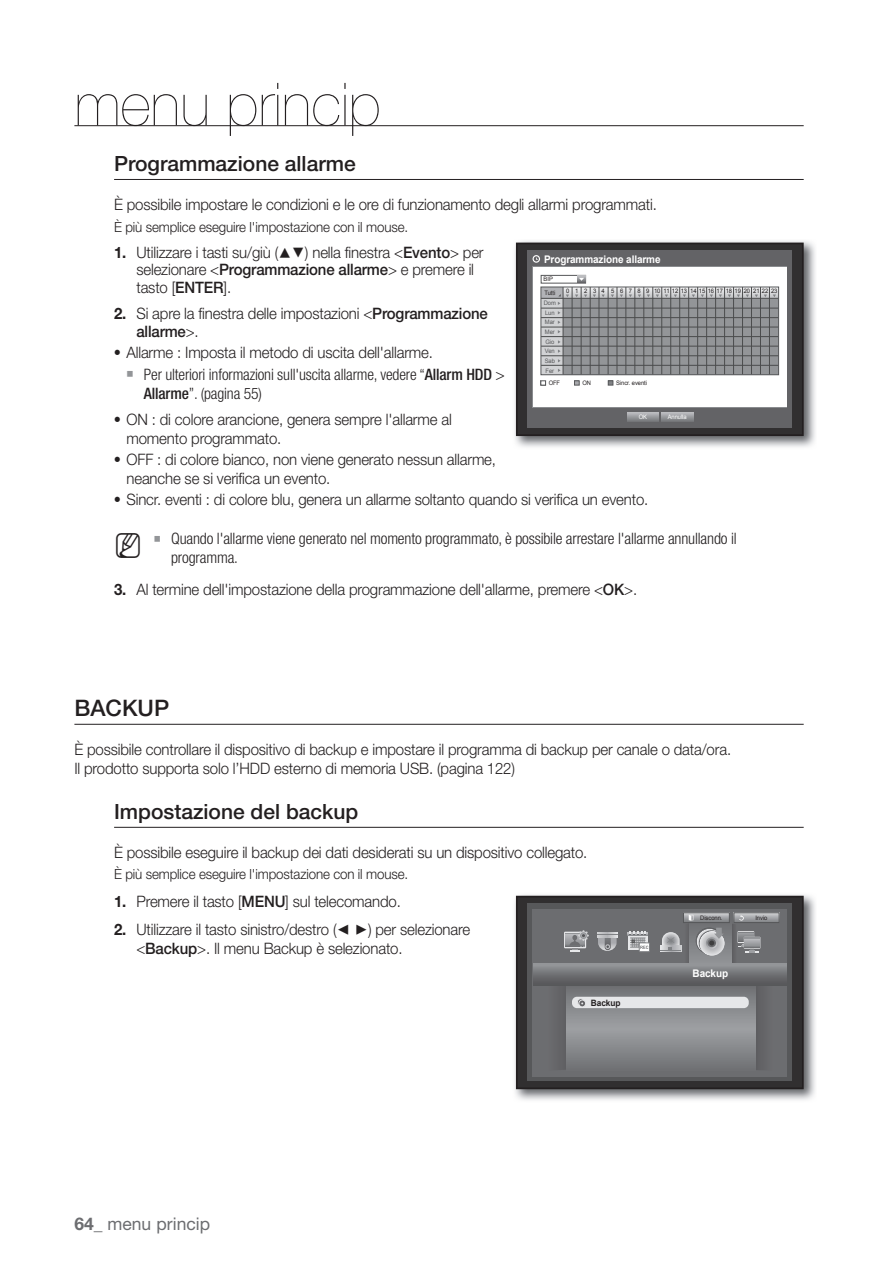
<style>
.page{position:relative;width:893px;height:1265px;background:#fff}
.page>*{position:absolute;margin:0;border:0;box-sizing:border-box;transform-origin:0 0}
.t1{font:200 59.5px "Helvetica Neue cp";color:#231f20}
.t2{font:500 22.75px "Helvetica Neue cp";color:#231f20}
.t3{font:500 21px "Helvetica Neue cp";color:#231f20}
.t4{font:17.5px "Helvetica Neue cp";color:#6c6d70}
.t5{font:300 15.75px/18.9px "Helvetica Neue cp";letter-spacing:-.01em;color:#231f20;scale:.95 1}
.t6{font:300 condensed 15.75px/21.3px "Helvetica Neue cp";letter-spacing:-.01em;color:#231f20}
.t7{font:300 14px "Helvetica Neue cp";letter-spacing:-.01em;color:#231f20;scale:.95 1}
.t8{font:700 10.5px "Arial";letter-spacing:-.01em;color:#fff;scale:.95 1}
.t9{font:700 8.75px "Arial";letter-spacing:-.01em;color:#231f20;scale:.95 1}
.t10{font:6.12px "Arial";letter-spacing:-.01em;color:#231f20;scale:.95 1}
.t11{font:6.12px/9.6px "Arial";letter-spacing:-.01em;color:#57585a;scale:.95 1}
.t12{font:6.12px "Arial";letter-spacing:-.01em;color:#fff;scale:.95 1}
.s1{font-weight:700}
.s2{font-family:"SIBD P1400";font-weight:400}
.s3{font-weight:500}
.s4{font-family:"SI Icon HR755";font-weight:400;font-stretch:normal}
.s5{font-stretch:normal}
.s6{font-family:"SI Icon HR755";font-weight:400;font-stretch:normal;font-size:17.5px;color:#939598}
.s7{font-family:"SI Icon HR755";font-weight:400}
.s8{font-family:"SIBD P1400";font-weight:400;font-stretch:normal;font-size:28px}
</style>
<div class="page">
<hr style="left:74px;top:125px;width:730px;height:1px;background:#231f20">
<hr style="left:114px;top:179px;width:690px;height:1px;background:#231f20">
<hr style="left:74px;top:724px;width:730px;height:1px;background:#231f20">
<hr style="left:114px;top:827px;width:690px;height:1px;background:#231f20">
<img style="left:515px;top:241px;width:300px;height:206px">
<div style="left:517px;top:243px;width:286px;height:192px;background:#312f30"></div>
<div style="left:528px;top:251px;width:264px;height:177px;background:#636366"></div>
<div style="left:533px;top:267px;width:253px;height:140px;background:#fff"></div>
<svg style="left:533px;top:255px;width:7px;height:8px"></svg>
<svg style="left:534px;top:256px;width:5px;height:6px"></svg>
<svg style="left:627px;top:412px;width:32px;height:10px"></svg>
<svg style="left:662px;top:412px;width:31px;height:10px"></svg>
<div style="left:541px;top:275px;width:45px;height:8px;border:1px solid #57585a"></div>
<svg style="left:578px;top:276px;width:7px;height:7px"></svg>
<svg style="left:608px;top:381px;width:5px;height:4px"></svg>
<svg style="left:574px;top:381px;width:5px;height:4px"></svg>
<svg style="left:541px;top:380px;width:5px;height:5px"></svg>
<div style="left:563px;top:298px;width:215px;height:77px;background:#939598"></div>
<div style="left:541px;top:288px;width:22px;height:87px;background:#d1d2d4"></div>
<svg style="left:564px;top:289px;width:213px;height:9px;background:#cbccce"></svg>
<div style="left:541px;top:287px;width:22px;height:11px;background:#b2b3b7"></div>
<hr style="left:541px;top:298px;width:237px;height:1px;background:#4b4c4d">
<hr style="left:541px;top:308px;width:237px;height:1px;background:#4b4c4d">
<hr style="left:541px;top:317px;width:237px;height:1px;background:#4b4c4d">
<hr style="left:541px;top:336px;width:237px;height:1px;background:#4b4c4d">
<hr style="left:541px;top:346px;width:237px;height:1px;background:#4b4c4d">
<hr style="left:541px;top:327px;width:237px;height:1px;background:#4b4c4d">
<hr style="left:541px;top:355px;width:237px;height:1px;background:#4b4c4d">
<hr style="left:541px;top:365px;width:237px;height:1px;background:#4b4c4d">
<hr style="left:563px;top:287px;width:1px;height:87px;background:#4b4c4d">
<hr style="left:572px;top:287px;width:1px;height:87px;background:#4b4c4d">
<hr style="left:581px;top:287px;width:1px;height:87px;background:#4b4c4d">
<hr style="left:590px;top:287px;width:1px;height:87px;background:#4b4c4d">
<hr style="left:599px;top:287px;width:1px;height:87px;background:#4b4c4d">
<hr style="left:608px;top:287px;width:1px;height:87px;background:#4b4c4d">
<hr style="left:617px;top:287px;width:1px;height:87px;background:#4b4c4d">
<hr style="left:626px;top:287px;width:1px;height:87px;background:#4b4c4d">
<hr style="left:634px;top:287px;width:1px;height:87px;background:#4b4c4d">
<hr style="left:643px;top:287px;width:1px;height:87px;background:#4b4c4d">
<hr style="left:652px;top:287px;width:1px;height:87px;background:#4b4c4d">
<hr style="left:661px;top:287px;width:1px;height:87px;background:#4b4c4d">
<hr style="left:670px;top:287px;width:1px;height:87px;background:#4b4c4d">
<hr style="left:679px;top:287px;width:1px;height:87px;background:#4b4c4d">
<hr style="left:688px;top:287px;width:1px;height:87px;background:#4b4c4d">
<hr style="left:697px;top:287px;width:1px;height:87px;background:#4b4c4d">
<hr style="left:706px;top:287px;width:1px;height:87px;background:#4b4c4d">
<hr style="left:715px;top:287px;width:1px;height:87px;background:#4b4c4d">
<hr style="left:724px;top:287px;width:1px;height:87px;background:#4b4c4d">
<hr style="left:733px;top:287px;width:1px;height:87px;background:#4b4c4d">
<hr style="left:742px;top:287px;width:1px;height:87px;background:#4b4c4d">
<hr style="left:751px;top:287px;width:1px;height:87px;background:#4b4c4d">
<hr style="left:760px;top:287px;width:1px;height:87px;background:#4b4c4d">
<hr style="left:769px;top:287px;width:1px;height:87px;background:#4b4c4d">
<svg style="left:593px;top:295px;width:12px;height:2px"></svg>
<svg style="left:558px;top:340px;width:3px;height:13px"></svg>
<svg style="left:558px;top:294px;width:11px;height:11px"></svg>
<div style="left:541px;top:287px;width:238px;height:88px;border:1px solid #57585a"></div>
<div style="left:516px;top:243px;width:288px;height:193px;border:2px solid #231f20"></div>
<img style="left:515px;top:895px;width:300px;height:205px">
<div style="left:517px;top:897px;width:286px;height:191px;background:#312f30"></div>
<div style="left:528px;top:904px;width:264px;height:177px;background:#57585a"></div>
<div style="left:533px;top:909px;width:254px;height:167px;background:#6c6d70"></div>
<svg style="left:756px;top:985px;width:17px;height:85px"></svg>
<svg style="left:603px;top:985px;width:153px;height:79px"></svg>
<svg style="left:564px;top:932px;width:22px;height:16px"></svg>
<svg style="left:566px;top:933px;width:3px;height:13px"></svg>
<svg style="left:569px;top:930px;width:20px;height:22px"></svg>
<svg style="left:597px;top:933px;width:20px;height:18px"></svg>
<div style="left:533px;top:963px;width:254px;height:22px;background:linear-gradient(to bottom,#96989b,#555558)"></div>
<div style="left:628px;top:933px;width:19px;height:17px;background:#e6e7e9"></div>
<div style="left:639px;top:943px;width:10px;height:9px;background:#fff"></div>
<div style="left:639px;top:943px;width:11px;height:9px;border:1px solid #808285"></div>
<svg style="left:629px;top:931px;width:19px;height:18px"></svg>
<svg style="left:759px;top:915px;width:18px;height:6px"></svg>
<div style="left:734px;top:913px;width:45px;height:10px;border:1px solid #57585a"></div>
<svg style="left:660px;top:915px;width:99px;height:49px"></svg>
<div style="left:572px;top:997px;width:177px;height:11px;background:#e6e7e9;border-radius:5px"></div>
<svg style="left:548px;top:985px;width:55px;height:85px"></svg>
<div style="left:516px;top:896px;width:288px;height:193px;border:2px solid #231f20"></div>
<h1 class="t1" style="left:74px;top:68px;width:308px">menu princip</h1>
<h3 class="t3" style="left:114px;top:152px;width:243px">Programmazione allarme</h3>
<p class="t5" style="left:114px;top:195px;width:573px">È possibile impostare le condizioni e le ore di funzionamento degli allarmi programmati.</p>
<p class="t7" style="left:114px;top:219px;width:311px">È più semplice eseguire l'impostazione con il mouse.</p>
<p class="t5" style="left:136px;top:244px;width:367px;line-height:17.5px;text-indent:-22px"><span class="s1">1.</span> Utilizzare i tasti su/giù (<span class="s2">▲▼</span>) nella finestra &lt;<span class="s3">Evento</span>&gt; per selezionare &lt;<span class="s3">Programmazione allarme</span>&gt; e premere il tasto [<span class="s3">ENTER</span>].</p>
<p class="t5" style="left:136px;top:305px;width:371px;line-height:17.5px;text-indent:-22px"><span class="s1">2.</span> Si apre la finestra delle impostazioni &lt;<span class="s3">Programmazione allarme</span>&gt;.</p>
<p class="t6" style="left:126px;top:342px;width:380px;text-indent:-12px"><span class="s4">•</span> <span class="s5">Allarme : Imposta il metodo di uscita dell'allarme.<br></span><span class="s6">`</span> Per ulteriori informazioni sull'uscita allarme, vedere “<span class="s3">Allarm HDD</span> &gt;</p>
<p class="t6" style="left:144px;top:382px;width:120px"><span class="s3">Allarme</span>”. (pagina 55)</p>
<p class="t5" style="left:126px;top:410px;width:344px;text-indent:-12px"><span class="s7">•</span> ON : di colore arancione, genera sempre l'allarme al momento programmato.</p>
<p class="t5" style="left:126px;top:450px;width:391px;text-indent:-12px"><span class="s7">•</span> OFF : di colore bianco, non viene generato nessun allarme, neanche se si verifica un evento.</p>
<p class="t5" style="left:114px;top:491px;width:564px"><span class="s7">•</span> Sincr. eventi : di colore blu, genera un allarme soltanto quando si verifica un evento.</p>
<p class="t6" style="left:171px;top:529px;width:567px;line-height:18.9px;text-indent:-57px"><span class="s8">M</span> <span class="s6">`</span> Quando l'allarme viene generato nel momento programmato, è possibile arrestare l'allarme annullando il programma.</p>
<p class="t5" style="left:114px;top:580px;width:552px"><span class="s1">3.</span> Al termine dell'impostazione della programmazione dell'allarme, premere &lt;<span class="s3">OK</span>&gt;.</p>
<p class="t8" style="left:544px;top:252px;width:124px">Programmazione allarme</p>
<p class="t10" style="left:544px;top:275px;width:11px">BIP</p>
<p class="t10" style="left:544px;top:288px;width:13px">Tutti</p>
<p class="t10" style="left:566px;top:287px;width:224px">0 1 2 3 4 5 6 7 8 9 10 11 12 13 14 15 16 17 18 19 20 21 22 23</p>
<p class="t11" style="left:544px;top:298px;width:14px">Dom<br>Lun<br>Mar<br>Mer<br>Gio<br>Ven<br>Sab<br>Fer</p>
<p class="t10" style="left:549px;top:379px;width:14px">OFF</p>
<p class="t10" style="left:582px;top:379px;width:11px">ON</p>
<p class="t10" style="left:616px;top:379px;width:34px">Sincr. eventi</p>
<p class="t12" style="left:639px;top:413px;width:10px">OK</p>
<p class="t12" style="left:668px;top:413px;width:22px">Annulla</p>
<h2 class="t2" style="left:74px;top:695px;width:96px">BACKUP</h2>
<p class="t5" style="left:74px;top:740px;width:693px">È possibile controllare il dispositivo di backup e impostare il programma di backup per canale o data/ora.<br>Il prodotto supporta solo l’HDD esterno di memoria USB. (pagina 122)</p>
<h3 class="t3" style="left:114px;top:800px;width:246px">Impostazione del backup</h3>
<p class="t5" style="left:114px;top:843px;width:500px">È possibile eseguire il backup dei dati desiderati su un dispositivo collegato.</p>
<p class="t7" style="left:114px;top:866px;width:311px">È più semplice eseguire l'impostazione con il mouse.</p>
<p class="t5" style="left:114px;top:892px;width:303px"><span class="s1">1.</span> Premere il tasto [<span class="s3">MENU</span>] sul telecomando.</p>
<p class="t5" style="left:136px;top:920px;width:353px;text-indent:-22px"><span class="s1">2.</span> Utilizzare il tasto sinistro/destro (<span class="s2">_ +</span>) per selezionare &lt;<span class="s3">Backup</span>&gt;. Il menu Backup è selezionato.</p>
<p class="t10" style="left:700px;top:914px;width:25px">Disconn.</p>
<p class="t10" style="left:755px;top:914px;width:14px">Invio</p>
<p class="t4" style="left:74px;top:1214px;width:137px"><span class="s1">64_</span> menu princip</p>
<p class="t9" style="left:591px;top:997px;width:33px">Backup</p>
<p class="t8" style="left:693px;top:966px;width:39px">Backup</p>
</div>
